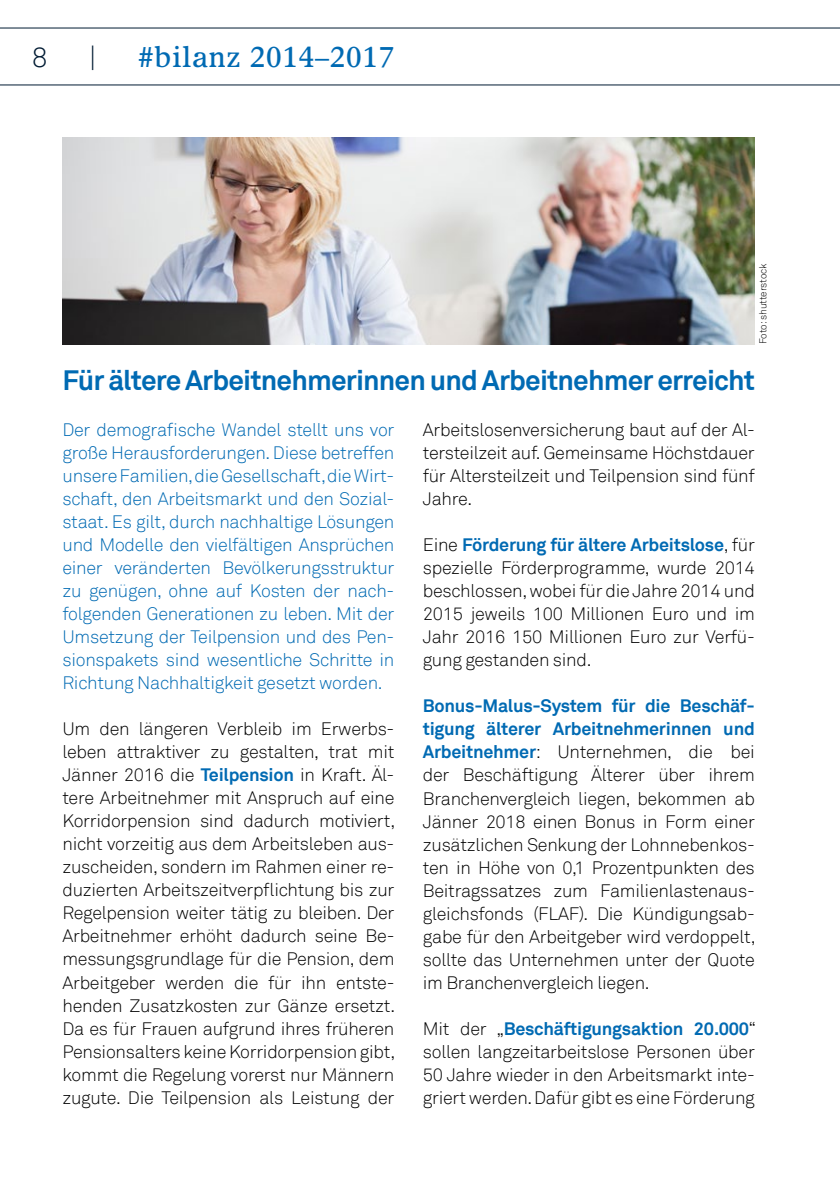
<style>
.page{position:relative;width:840px;height:1191px;background:#fff}
.page>*{position:absolute;margin:0;border:0;box-sizing:border-box;transform-origin:0 0}
.t1{font:700 28px "Akkurat";letter-spacing:-.03em;color:#006ab3}
.t2{font:28px "Olympian";letter-spacing:.025em;color:#006ab3}
.t3{font:300 28px "Akkurat";color:#001b33}
.t4{font:300 18px/23px "Akkurat";letter-spacing:-.015em;color:#000;text-align:justify}
.t5{font:300 18px/23px "Akkurat";letter-spacing:-.015em;color:#006ab3;text-align:justify}
.t6{font:300 10px "Akkurat";letter-spacing:-.015em;color:#000}
.s1{font-weight:700;color:#006ab3}
</style>
<div class="page">
<svg style="left:0;top:28px;width:839px;height:57px"></svg>
<img style="left:62px;top:137px;width:692px;height:207px">
<h1 class="t3" style="left:32px;top:41px;width:17px">8</h1>
<h1 class="t3" style="left:89px;top:41px;width:9px">|</h1>
<h1 class="t2" style="left:138px;top:40px;width:257px">#bilanz 2014–2017</h1>
<p class="t6" style="left:756px;top:344px;width:82px;rotate:-90deg">Foto: shutterstock</p>
<h1 class="t1" style="left:62px;top:363px;width:693px">Für ältere Arbeitnehmerinnen und Arbeitnehmer erreicht</h1>
<p class="t5" style="left:62px;top:419px;width:333px">Der demografische Wandel stellt uns vor große Herausforderungen. Diese betreffen unsere Familien, die Gesellschaft, die Wirt&shy;schaft, den Arbeitsmarkt und den Sozial&shy;staat. Es gilt, durch nachhaltige Lösungen und Modelle den vielfältigen Ansprüchen einer veränderten Bevölkerungsstruktur zu genügen, ohne auf Kosten der nach&shy;folgenden Generationen zu leben. Mit der Umsetzung der Teilpension und des Pen&shy;sionspakets sind wesentliche Schritte in Richtung Nachhaltigkeit gesetzt worden.</p>
<p class="t4" style="left:62px;top:718px;width:334px">Um den längeren Verbleib im Erwerbs&shy;leben attraktiver zu gestalten, trat mit Jänner 2016 die <span class="s1">Teilpension</span> in Kraft. Äl&shy;tere Arbeitnehmer mit Anspruch auf eine Korridorpension sind dadurch motiviert, nicht vorzeitig aus dem Arbeitsleben aus&shy;zuscheiden, sondern im Rahmen einer re&shy;duzierten Arbeitszeitverpflichtung bis zur Regelpension weiter tätig zu bleiben. Der Arbeitnehmer erhöht dadurch seine Be&shy;messungsgrundlage für die Pension, dem Arbeitgeber werden die für ihn entste&shy;henden Zusatzkosten zur Gänze ersetzt.<br>Da es für Frauen aufgrund ihres früheren Pensionsalters keine Korridorpension gibt, kommt die Regelung vorerst nur Männern zugute. Die Teilpension als Leistung der</p>
<p class="t4" style="left:422px;top:419px;width:333px">Arbeitslosenversicherung baut auf der Al&shy;tersteilzeit auf. Gemeinsame Höchstdauer für Altersteilzeit und Teilpension sind fünf Jahre.</p>
<p class="t4" style="left:422px;top:534px;width:333px">Eine <span class="s1">Förderung für ältere Arbeitslose</span>, für spezielle Förderprogramme, wurde 2014 beschlossen, wobei für die Jahre 2014 und 2015 jeweils 100 Millionen Euro und im Jahr 2016 150 Millionen Euro zur Verfü&shy;gung gestanden sind.</p>
<p class="t4" style="left:422px;top:695px;width:334px"><span class="s1">Bonus-Malus-System für die Beschäf&shy;tigung älterer Arbeitnehmerinnen und Arbeitnehmer</span>: Unternehmen, die bei der Beschäftigung Älterer über ihrem Branchenvergleich liegen, bekommen ab Jänner 2018 einen Bonus in Form einer zusätzlichen Senkung der Lohnnebenkos&shy;ten in Höhe von 0,1 Prozentpunkten des Beitragssatzes zum Familienlastenaus&shy;gleichsfonds (FLAF). Die Kündigungsab&shy;gabe für den Arbeitgeber wird verdoppelt, sollte das Unternehmen unter der Quote im Branchenvergleich liegen.</p>
<p class="t4" style="left:422px;top:1017px;width:334px">Mit der „<span class="s1">Beschäftigungsaktion 20.000</span>“ sollen langzeitarbeitslose Personen über 50 Jahre wieder in den Arbeitsmarkt inte&shy;griert werden. Dafür gibt es eine Förderung</p>
</div>
